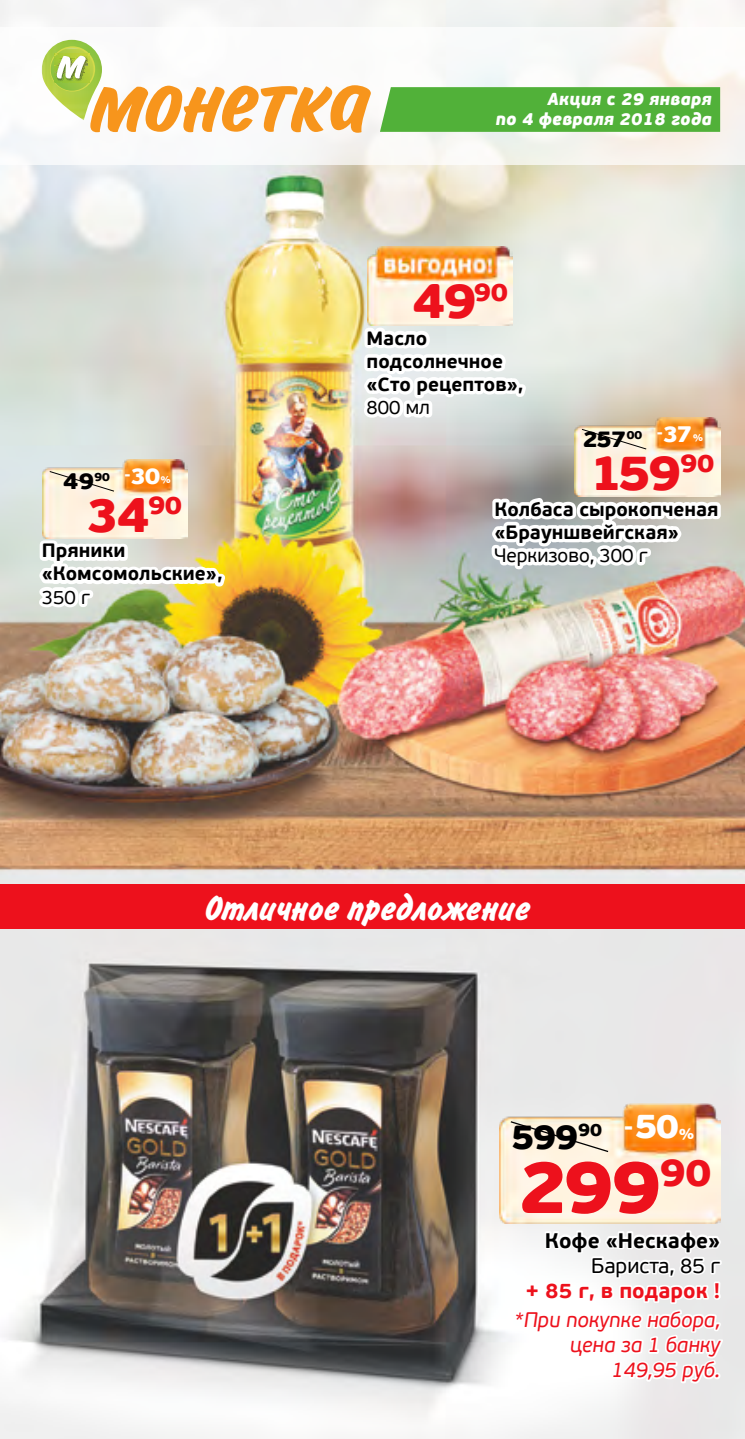
<style>
.page{position:relative;width:745px;height:1439px;background:#fff}
.page>*{position:absolute;margin:0;border:0;box-sizing:border-box;transform-origin:0 0}
.t1{font:900 74.9px "PF Beau Sans Pro";color:#ed111c}
.t2{font:900 49.35px "PF Beau Sans Pro";letter-spacing:-.08em;color:#ed111c}
.t3{font:700 35px "Inform C";color:#fff}
.t4{font:900 34.82px "PF Beau Sans Pro";color:#000}
.t5{font:900 34.48px "PF Beau Sans Pro";color:#fff}
.t6{font:900 23.45px "PF Beau Sans Pro";color:#fff}
.t7{font:900 22.93px "PF Beau Sans Pro";color:#000}
.t8{font:italic 21px/25.2px "PF Beau Sans Pro";color:#ed111c;text-align:right}
.t9{font:700 21px "PF Beau Sans Pro";color:#ed111c}
.t10{font:700 21px "PF Beau Sans Pro";color:#000}
.t11{font:21px "PF Beau Sans Pro";color:#000}
.t12{font:700 19.25px/23.1px "PF Beau Sans Pro";color:#000}
.t13{font:19.25px "PF Beau Sans Pro";color:#000}
.t14{font:italic 900 17.32px/20.7px "PF Beau Sans Pro";color:#fff;text-align:right}
.t15{font:900 14.88px "PF Beau Sans Pro";color:#fff}
.t16{font:900 9.8px "PF Beau Sans Pro";color:#fff}
.s1{font-size:23.1px}
</style>
<div class="page">
<img style="left:0;top:0;width:744px;height:1439px">
<div style="left:0;top:27px;width:744px;height:137px;background:#fff"></div>
<img style="left:46px;top:40px;width:52px;height:14px">
<img style="left:51px;top:48px;width:42px;height:43px;border-radius:21px">
<div style="left:0;top:885px;width:744px;height:44px;background:#ed111c"></div>
<img style="left:499px;top:1103px;width:220px;height:120px">
<svg style="left:509px;top:1120px;width:216px;height:319px"></svg>
<img style="left:33px;top:54px;width:690px;height:828px">
<img style="left:367px;top:246px;width:145px;height:79px">
<p class="t14" style="left:495px;top:88px;width:218px">Акция с 29 января<br>по 4 февраля 2018 года</p>
<h2 class="t2" style="left:411px;top:269px;width:99px">49<sup>90</sup></h2>
<p class="t12" style="left:366px;top:327px;width:158px">Масло подсолнечное «Сто рецептов»,</p>
<p class="t13" style="left:366px;top:396px;width:65px">800 мл</p>
<p class="t6" style="left:656px;top:419px;width:38px"><sup>-</sup>37</p>
<p class="t16" style="left:692px;top:431px;width:11px">%</p>
<p class="t7" style="left:581px;top:424px;width:62px">257<sup>00</sup></p>
<h2 class="t2" style="left:589px;top:440px;width:127px">159<sup>90</sup></h2>
<p class="t6" style="left:124px;top:461px;width:38px"><sup>-</sup>30</p>
<p class="t16" style="left:161px;top:473px;width:11px">%</p>
<p class="t7" style="left:63px;top:466px;width:49px">49<sup>90</sup></p>
<h2 class="t2" style="left:85px;top:482px;width:99px">34<sup>90</sup></h2>
<p class="t12" style="left:494px;top:498px;width:225px">Колбаса сырокопченая «Брауншвейгская»</p>
<p class="t12" style="left:42px;top:539px;width:85px">Пряники</p>
<p class="t13" style="left:494px;top:544px;width:155px">Черкизово, 300 г</p>
<p class="t12" style="left:42px;top:562px;width:182px">«Комсомольские»,</p>
<p class="t13" style="left:42px;top:586px;width:50px">350 г</p>
<h3 class="t3" style="left:203px;top:888px;width:327px">Отличное предложение</h3>
<h3 class="t5" style="left:623px;top:1104px;width:57px"><span class="s1">-</span>50</h3>
<h3 class="t4" style="left:510px;top:1114px;width:93px">599<sup>90</sup></h3>
<h1 class="t1" style="left:516px;top:1138px;width:197px">299<sup>90</sup></h1>
<p class="t15" style="left:678px;top:1124px;width:16px">%</p>
<p class="t10" style="left:544px;top:1227px;width:177px">Кофе «Нескафе»</p>
<p class="t11" style="left:590px;top:1253px;width:130px">Бариста, 85 г</p>
<p class="t9" style="left:525px;top:1277px;width:196px">+ 85 г, в подарок !</p>
<p class="t8" style="left:513px;top:1307px;width:208px">*При покупке набора, цена за 1 банку<br>149,95 руб.</p>
</div>
